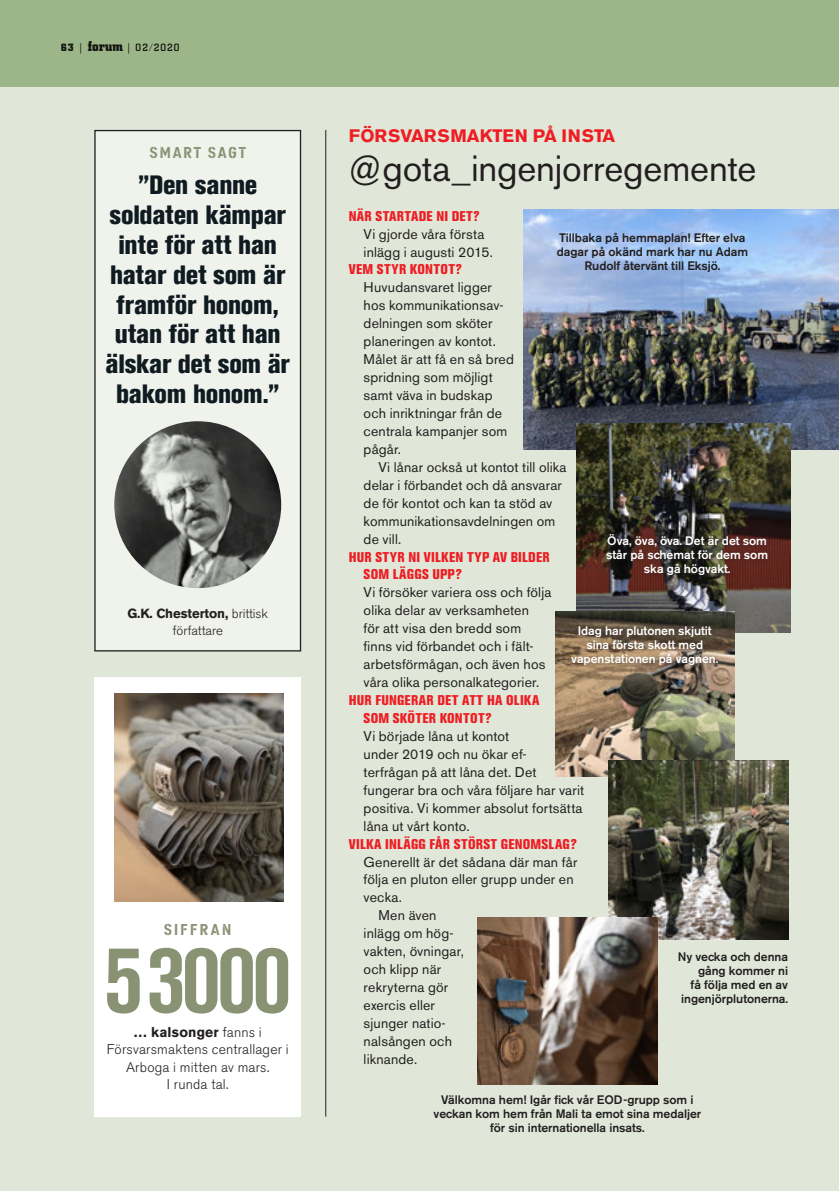
<style>
.page{position:relative;width:839px;height:1191px;background:#fff}
.page>*{position:absolute;margin:0;border:0;box-sizing:border-box;transform-origin:0 0}
.t1{font:700 condensed 96.25px "Akzidenz Grotesk BE";letter-spacing:-.03em;color:#8a9274}
.Bröd_Forum_Charter_8{font:36.23px "Akzidenz Grotesk BE";letter-spacing:-.005em;color:#231f20}
.t2{font:800 condensed 26.25px/29.8px "Akzidenz Grotesk BE";letter-spacing:-.01em;color:#101a21;text-align:center}
.Bröd_Forum_Charter_8-2{font:700 17.85px "Akzidenz Grotesk BE";color:#ee1d23}
.t3{font:15.58px "Forsvarsmakten Sans Stencil";letter-spacing:.1em;color:#8a9274}
.Bröd_Forum_Charter_8-3{font:14px/17.8px "Akzidenz Grotesk BE";letter-spacing:.01em;color:#231f20}
.t4{font:300 14px/17.5px "Akzidenz Grotesk BE";letter-spacing:.015em;color:#231f20;text-align:center}
.t5{font:300 13.12px/17.5px "Akzidenz Grotesk BE";letter-spacing:-.005em;color:#231f20;text-align:center}
.t6{font:500 12.25px/14px "Akzidenz Grotesk BE";letter-spacing:-.005em;color:#231f20;text-align:center}
.t7{font:500 12.25px/14px "Akzidenz Grotesk BE";letter-spacing:-.005em;color:#fff;text-align:center}
.t8{font:500 10.5px "City";letter-spacing:.1em;color:#231f20}
.s1{font-weight:700}
.s2{font-family:"Charter ITC Std";font-weight:400}
.s3{font-weight:700;font-size:14px}
.s4{font-weight:800;font-stretch:condensed;color:#ee1d23}
</style>
<div class="page">
<div style="left:0;top:87px;width:838px;height:1104px;background:#e0e7d8"></div>
<div style="left:0;top:0;width:838px;height:87px;background:#9db689"></div>
<hr style="left:325px;top:130px;width:1px;height:986px;background:#231f20">
<div style="left:94px;top:677px;width:207px;height:439px;background:#fff"></div>
<img style="left:523px;top:210px;width:315px;height:239px">
<img style="left:576px;top:423px;width:214px;height:209px">
<img style="left:555px;top:611px;width:179px;height:166px">
<div style="left:603px;top:530px;width:170px;height:51px;background:#231f20;opacity:.43"></div>
<div style="left:567px;top:622px;width:156px;height:49px;background:#231f20;opacity:.43"></div>
<img style="left:608px;top:760px;width:179px;height:179px">
<img style="left:477px;top:917px;width:180px;height:167px">
<div style="left:95px;top:131px;width:205px;height:520px;background:#eff3eb"></div>
<div style="left:94px;top:130px;width:207px;height:521px;border:1px solid #231f20"></div>
<img style="left:114px;top:421px;width:167px;height:167px;border-radius:83px">
<img style="left:114px;top:694px;width:169px;height:208px">
<p class="t8" style="left:61px;top:42px;width:120px"><span class="s1">63</span> <span class="s2">|</span> <span class="s3">forum</span> <span class="s2">|</span> 02/2020</p>
<p class="t3" style="left:149px;top:142px;width:98px">SMART SAGT</p>
<p class="t2" style="left:105px;top:171px;width:186px">”Den sanne soldaten kämpar inte för att han hatar det som är framför honom, utan för att han älskar det som är bakom honom.”</p>
<p class="t5" style="left:127px;top:605px;width:142px"><span class="s1">G.K. Chesterton,</span> brittisk författare</p>
<p class="t3" style="left:164px;top:920px;width:69px">SIFFRAN</p>
<p class="t1" style="left:104px;top:924px;width:188px">53000</p>
<p class="t4" style="left:107px;top:1023px;width:183px"><span class="s1">… kalsonger</span> fanns i<br>Försvarsmaktens centrallager i<br>Arboga i mitten av mars.<br>I runda tal.</p>
<p class="Bröd_Forum_Charter_8-2" style="left:348px;top:126px;width:268px">FÖRSVARSMAKTEN PÅ INSTA</p>
<p class="Bröd_Forum_Charter_8" style="left:348px;top:147px;width:409px">@gota_ingenjorregemente</p>
<p class="Bröd_Forum_Charter_8-3" style="left:363px;top:207px;width:131px;text-indent:-15px"><span class="s4">NÄR STARTADE NI DET?<br></span>Vi gjorde våra första inlägg i augusti 2015.</p>
<p class="Bröd_Forum_Charter_8-3" style="left:363px;top:261px;width:152px;text-indent:-15px"><span class="s4">VEM STYR KONTOT?<br></span>Huvudansvaret ligger hos kommunikationsav&shy;delningen som sköter planeringen av kontot.<br>Målet är att få en så bred spridning som möjligt samt väva in budskap och inriktningar från de centrala kampanjer som pågår.</p>
<p class="Bröd_Forum_Charter_8-3" style="left:363px;top:458px;width:204px;text-indent:15px">Vi lånar också ut kontot till olika delar i förbandet och då ansvarar de för kontot och kan ta stöd av kommunikationsavdelningen om de vill.</p>
<p class="Bröd_Forum_Charter_8-3" style="left:363px;top:548px;width:189px;text-indent:-15px"><span class="s4">HUR STYR NI VILKEN TYP AV BILDER<br>SOM LÄGGS UPP?<br></span>Vi försöker variera oss och följa olika delar av verksamheten<br>för att visa den bredd som finns vid förbandet och i fält&shy;arbetsförmågan, och även hos våra olika personalkategorier.</p>
<p class="Bröd_Forum_Charter_8-3" style="left:363px;top:691px;width:222px;text-indent:-15px"><span class="s4">HUR FUNGERAR DET ATT HA OLIKA<br>SOM SKÖTER KONTOT?<br></span>Vi började låna ut kontot<br>under 2019 och nu ökar ef&shy;terfrågan på att låna det. Det fungerar bra och våra följare har varit positiva. Vi kommer absolut fortsätta låna ut vårt konto.</p>
<p class="Bröd_Forum_Charter_8-3" style="left:363px;top:835px;width:215px;text-indent:-15px"><span class="s4">VILKA INLÄGG FÅR STÖRST GENOMSLAG?<br></span>Generellt är det sådana där man får följa en pluton eller grupp under en vecka.</p>
<p class="Bröd_Forum_Charter_8-3" style="left:363px;top:906px;width:102px;text-indent:15px">Men även inlägg om hög&shy;vakten, övningar, och klipp när rekryterna gör exercis eller sjunger natio&shy;nalsången och liknande.</p>
<p class="t6" style="left:556px;top:231px;width:193px">Tillbaka på hemmaplan! Efter elva dagar på okänd mark har nu Adam<br>Rudolf återvänt till Eksjö.</p>
<p class="t7" style="left:606px;top:534px;width:163px">Öva, öva, öva. Det är det som står på schemat för dem som ska gå högvakt.</p>
<p class="t7" style="left:571px;top:624px;width:149px">Idag har plutonen skjutit sina första skott med vapenstationen på vagnen.</p>
<p class="t6" style="left:677px;top:949px;width:112px;text-align:right">Ny vecka och denna gång kommer ni<br>få följa med en av ingenjörplutonerna.</p>
<p class="t6" style="left:433px;top:1092px;width:269px">Välkomna hem! Igår fick vår EOD-grupp som i veckan kom hem från Mali ta emot sina medaljer för sin internationella insats.</p>
</div>
